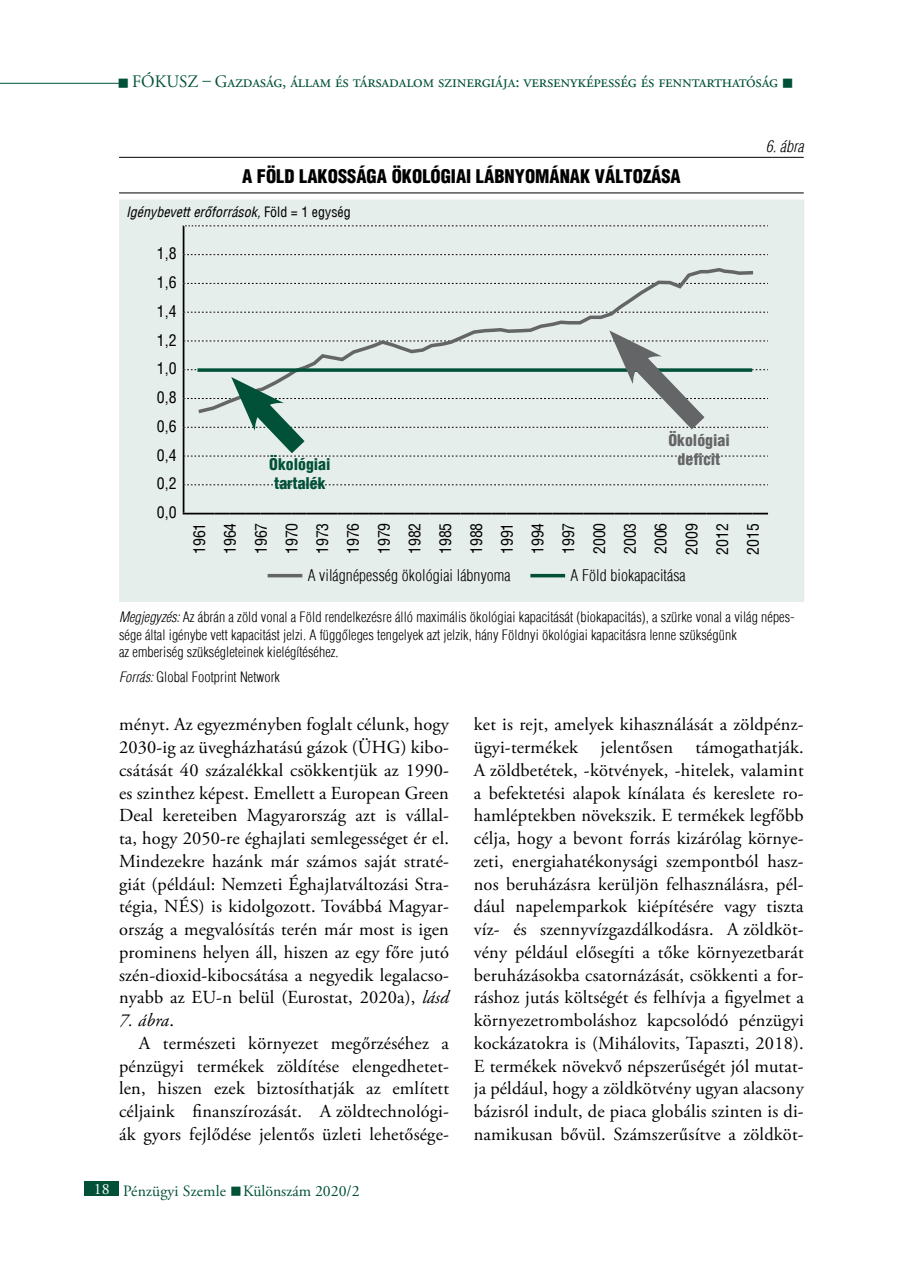
<style>
.page{position:relative;width:903px;height:1275px;background:#fff}
.page>*{position:absolute;margin:0;border:0;box-sizing:border-box;transform-origin:0 0}
.t1{font:18.38px/22.8px "Adobe Garamond Pro";letter-spacing:.01em;color:#000;text-align:justify}
.t2{font:900 condensed 18.38px "H Helvetica";color:#000}
.t3{font:italic 18.38px "Adobe Garamond Pro";color:#000}
.t4{font:17.5px "Adobe Garamond Pro";letter-spacing:-.01em;color:#005138}
.t5{font:condensed 15.75px/30.8px "H Helvetica";color:#000;text-align:justify}
.t6{font:300 condensed 15.75px "H Helvetica";letter-spacing:.005em;color:#000}
.t7{font:15.75px "Adobe Garamond Pro";color:#005138}
.t8{font:900 condensed 15.75px/19.2px "H Helvetica";color:#005138;text-align:center}
.t9{font:900 condensed 15.75px/19.2px "H Helvetica";color:#646567;text-align:center}
.t10{font:italic 300 condensed 15.75px "H Helvetica";color:#000}
.t11{font:300 condensed 14px/17.5px "H Helvetica";letter-spacing:.005em;color:#000}
.t12{font:italic condensed 14px "H Helvetica";color:#000}
.s1{font-style:normal}
.s2{font-style:italic}
.s3{color:#fff}
</style>
<div class="page">
<hr style="left:0;top:83px;width:119px;height:1px;background:#005138">
<div style="left:84px;top:1181px;width:35px;height:15px;background:#005138"></div>
<hr style="left:119px;top:157px;width:685px;height:1px;background:#000">
<hr style="left:119px;top:192px;width:685px;height:1px;background:#000">
<div style="left:119px;top:199px;width:685px;height:403px;background:#e6eeeb"></div>
<hr style="left:268px;top:574px;width:34px;height:3px;background:#646567">
<hr style="left:530px;top:574px;width:35px;height:3px;background:#005138">
<svg style="left:183px;top:226px;width:585px;height:288px;background:#d8e1de"></svg>
<p class="t4" style="left:118px;top:71px;width:677px">■ fóku sz – Gazdaság, állam és társadalom szinergiája: versenyképesség és fenntarthatóság ■</p>
<p class="t10" style="left:766px;top:137px;width:40px">6. ábra</p>
<p class="t2" style="left:242px;top:164px;width:440px">A FÖLD LAKOSSÁGA ÖKOLÓGIAI LÁBNYOMÁNAK VÁLTOZÁSA</p>
<p class="t12" style="left:126px;top:204px;width:226px">Igénybevett erőforrások, <span class="s1">Föld = 1 egység</span></p>
<p class="t5" style="left:157px;top:239px;width:21px;line-height:28.7px">1,8<br>1,6<br>1,4<br>1,2<br>1,0<br>0,8<br>0,6<br>0,4<br>0,2<br>0,0</p>
<p class="t5" style="left:184px;top:555px;width:33px;rotate:-90deg">1961<br>1964<br>1967<br>1970<br>1973<br>1976<br>1979<br>1982<br>1985<br>1988<br>1991<br>1994<br>1997<br>2000<br>2003<br>2006<br>2009<br>2012<br>2015</p>
<p class="t6" style="left:308px;top:566px;width:204px">A világnépesség ökológiai lábnyoma</p>
<p class="t6" style="left:570px;top:566px;width:117px">A Föld biokapacitása</p>
<p class="t11" style="left:119px;top:608px;width:677px"><span class="s2">Megjegyzés:</span> Az ábrán a zöld vonal a Föld rendelkezésre álló maximális ökológiai kapacitását (biokapacitás), a szürke vonal a világ népes&shy;sége által igénybe vett kapacitást jelzi. A függőleges tengelyek azt jelzik, hány Földnyi ökológiai kapacitásra lenne szükségünk<br>az emberiség szükségleteinek kielégítéséhez.</p>
<p class="t11" style="left:119px;top:668px;width:163px"><span class="s2">Forrás:</span> Global Footprint Network</p>
<p class="t9" style="left:668px;top:430px;width:63px">ÖKOLÓGIAI<br>DEFICIT</p>
<p class="t8" style="left:269px;top:454px;width:63px">ÖKOLÓGIAI<br>TARTALÉK</p>
<p class="t1" style="left:119px;top:714px;width:331px">ményt. Az egyezményben foglalt célunk, hogy 2030-ig az üvegházhatású gázok (ÜHG) kibo&shy;csátását 40 százalékkal csökkentjük az 1990- es szinthez képest. Emellett a European Green Deal kereteiben Magyarország azt is vállal&shy;ta, hogy 2050-re éghajlati semlegességet ér el.<br>Mindezekre hazánk már számos saját straté&shy;giát (például: Nemzeti Éghajlatváltozási Stra&shy;tégia, NÉS) is kidolgozott. Továbbá Magyar&shy;ország a megvalósítás terén már most is igen prominens helyen áll, hiszen az egy főre jutó szén-dioxid-kibocsátása a negyedik legalacso&shy;nyabb az EU-n belül (Eurostat, 2020a), <span class="s2">lásd</span></p>
<p class="t3" style="left:119px;top:1009px;width:56px">7. ábra<span class="s1">.</span></p>
<p class="t1" style="left:139px;top:1032px;width:312px">A természeti környezet megőrzéséhez a</p>
<p class="t1" style="left:119px;top:1055px;width:331px">pénzügyi termékek zöldítése elengedhetet-</p>
<p class="t1" style="left:119px;top:1078px;width:331px">len, hiszen ezek biztosíthatják az említett</p>
<p class="t1" style="left:119px;top:1101px;width:331px">céljaink finanszírozását. A zöldtechnológi-</p>
<p class="t1" style="left:119px;top:1123px;width:331px">ák gyors fejlődése jelentős üzleti lehetősége-</p>
<p class="t7" style="left:94px;top:1181px;width:267px"><span class="s3">18</span> Pénzügyi Szemle ■Különszám 2020/2</p>
<p class="t1" style="left:474px;top:714px;width:332px">ket is rejt, amelyek kihasználását a zöldpénz&shy;ügyi-termékek jelentősen támogathatják.<br>A zöldbetétek, -kötvények, -hitelek, valamint a befektetési alapok kínálata és kereslete ro&shy;hamléptekben növekszik. E termékek legfőbb célja, hogy a bevont forrás kizárólag környe&shy;zeti, energiahatékonysági szempontból hasz&shy;nos beruházásra kerüljön felhasználásra, pél&shy;dául napelemparkok kiépítésére vagy tiszta víz- és szennyvízgazdálkodásra. A zöldköt&shy;vény például elősegíti a tőke környezetbarát beruházásokba csatornázását, csökkenti a for&shy;ráshoz jutás költségét és felhívja a figyelmet a környezetromboláshoz kapcsolódó pénzügyi kockázatokra is (Mihálovits, Tapaszti, 2018).<br>E termékek növekvő népszerűségét jól mutat&shy;ja például, hogy a zöldkötvény ugyan alacsony bázisról indult, de piaca globális szinten is di&shy;namikusan bővül. Számszerűsítve a zöldköt-</p>
</div>
